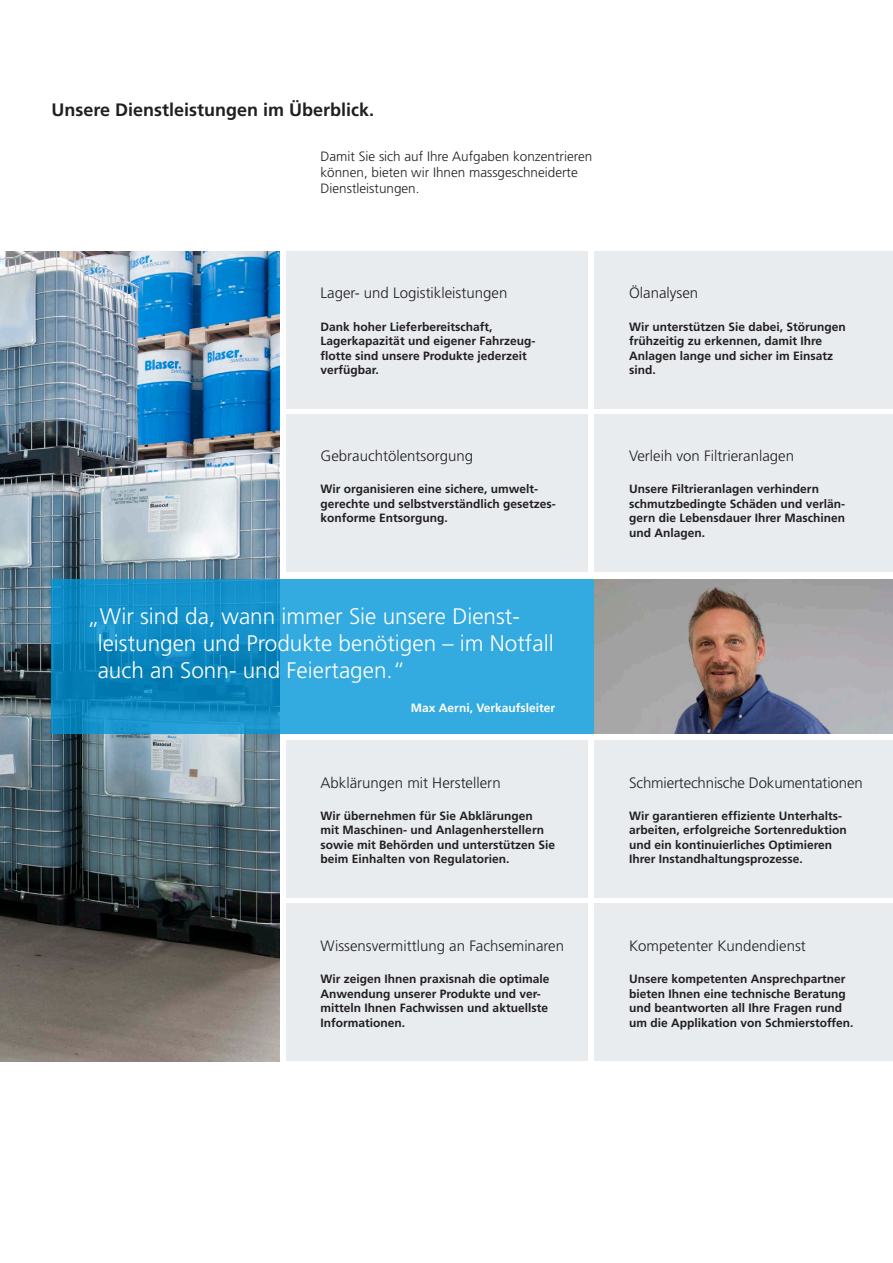
<style>
.page{position:relative;width:893px;height:1263px;background:#fff}
.page>*{position:absolute;margin:0;border:0;box-sizing:border-box;transform-origin:0 0}
.t1{font:300 22.5px/27px "Frutiger LT Std";color:#fff}
.t2{font:700 18px "Frutiger LT Std";color:#231f20}
.t3{font:300 15px "Frutiger LT Std";color:#231f20}
.t4{font:300 13.5px/16.2px "Frutiger LT Std";color:#231f20}
.t5{font:700 12px/14.4px "Frutiger LT Std";color:#231f20}
.t6{font:700 12px "Frutiger LT Std";color:#fff}
</style>
<div class="page">
<img style="left:0;top:251px;width:279px;height:810px">
<div style="left:286px;top:251px;width:302px;height:158px;background:#e8ecef"></div>
<div style="left:286px;top:741px;width:302px;height:157px;background:#e8ecef"></div>
<div style="left:286px;top:414px;width:302px;height:158px;background:#e8ecef"></div>
<div style="left:286px;top:903px;width:302px;height:158px;background:#e8ecef"></div>
<div style="left:594px;top:251px;width:299px;height:158px;background:#e8ecef"></div>
<div style="left:594px;top:741px;width:299px;height:157px;background:#e8ecef"></div>
<div style="left:594px;top:414px;width:299px;height:158px;background:#e8ecef"></div>
<div style="left:594px;top:903px;width:299px;height:158px;background:#e8ecef"></div>
<svg style="left:52px;top:579px;width:543px;height:155px;background:#249cd3"></svg>
<img style="left:594px;top:579px;width:299px;height:154px">
<p class="t2" style="left:52px;top:99px;width:324px">Unsere Dienstleistungen im Überblick.</p>
<p class="t4" style="left:320px;top:149px;width:273px">Damit Sie sich auf Ihre Aufgaben konzentrieren können, bieten wir Ihnen massgeschneiderte<br>Dienstleistungen.</p>
<p class="t3" style="left:321px;top:285px;width:188px">Lager- und Logistikleistungen</p>
<p class="t5" style="left:321px;top:319px;width:216px">Dank hoher Lieferbereitschaft,<br>Lagerkapazität und eigener Fahrzeug&shy;flotte sind unsere Produkte jederzeit verfügbar.</p>
<p class="t3" style="left:321px;top:447px;width:154px">Gebrauchtölentsorgung</p>
<p class="t5" style="left:321px;top:482px;width:237px">Wir organisieren eine sichere, umwelt&shy;gerechte und selbstverständlich gesetzes&shy;konforme Entsorgung.</p>
<p class="t1" style="left:98px;top:603px;width:457px;text-indent:-11px">„Wir sind da, wann immer Sie unsere Dienst&shy;leistungen und Produkte benötigen – im Notfall auch an Sonn- und Feiertagen.“</p>
<p class="t6" style="left:411px;top:701px;width:146px">Max Aerni, Verkaufsleiter</p>
<p class="t3" style="left:321px;top:774px;width:182px">Abklärungen mit Herstellern</p>
<p class="t5" style="left:321px;top:809px;width:236px">Wir übernehmen für Sie Abklärungen<br>mit Maschinen- und Anlagenherstellern sowie mit Behörden und unterstützen Sie beim Einhalten von Regulatorien.</p>
<p class="t3" style="left:321px;top:937px;width:245px">Wissensvermittlung an Fachseminaren</p>
<p class="t5" style="left:321px;top:972px;width:230px">Wir zeigen Ihnen praxisnah die optimale Anwendung unserer Produkte und ver&shy;mitteln Ihnen Fachwissen und aktuellste Informationen.</p>
<p class="t3" style="left:629px;top:285px;width:71px">Ölanalysen</p>
<p class="t5" style="left:629px;top:319px;width:218px">Wir unterstützen Sie dabei, Störungen frühzeitig zu erkennen, damit Ihre<br>Anlagen lange und sicher im Einsatz</p>
<p class="t5" style="left:629px;top:363px;width:28px">sind.</p>
<p class="t3" style="left:629px;top:447px;width:166px">Verleih von Filtrieranlagen</p>
<p class="t5" style="left:629px;top:482px;width:218px">Unsere Filtrieranlagen verhindern schmutzbedingte Schäden und verlän&shy;gern die Lebensdauer Ihrer Maschinen und Anlagen.</p>
<p class="t3" style="left:629px;top:774px;width:235px">Schmiertechnische Dokumentationen</p>
<p class="t5" style="left:629px;top:809px;width:219px">Wir garantieren effiziente Unterhalts&shy;arbeiten, erfolgreiche Sortenreduktion und ein kontinuierliches Optimieren Ihrer Instandhaltungsprozesse.</p>
<p class="t3" style="left:629px;top:937px;width:178px">Kompetenter Kundendienst</p>
<p class="t5" style="left:629px;top:972px;width:226px">Unsere kompetenten Ansprechpartner bieten Ihnen eine technische Beratung und beantworten all Ihre Fragen rund um die Applikation von Schmierstoffen.</p>
</div>
